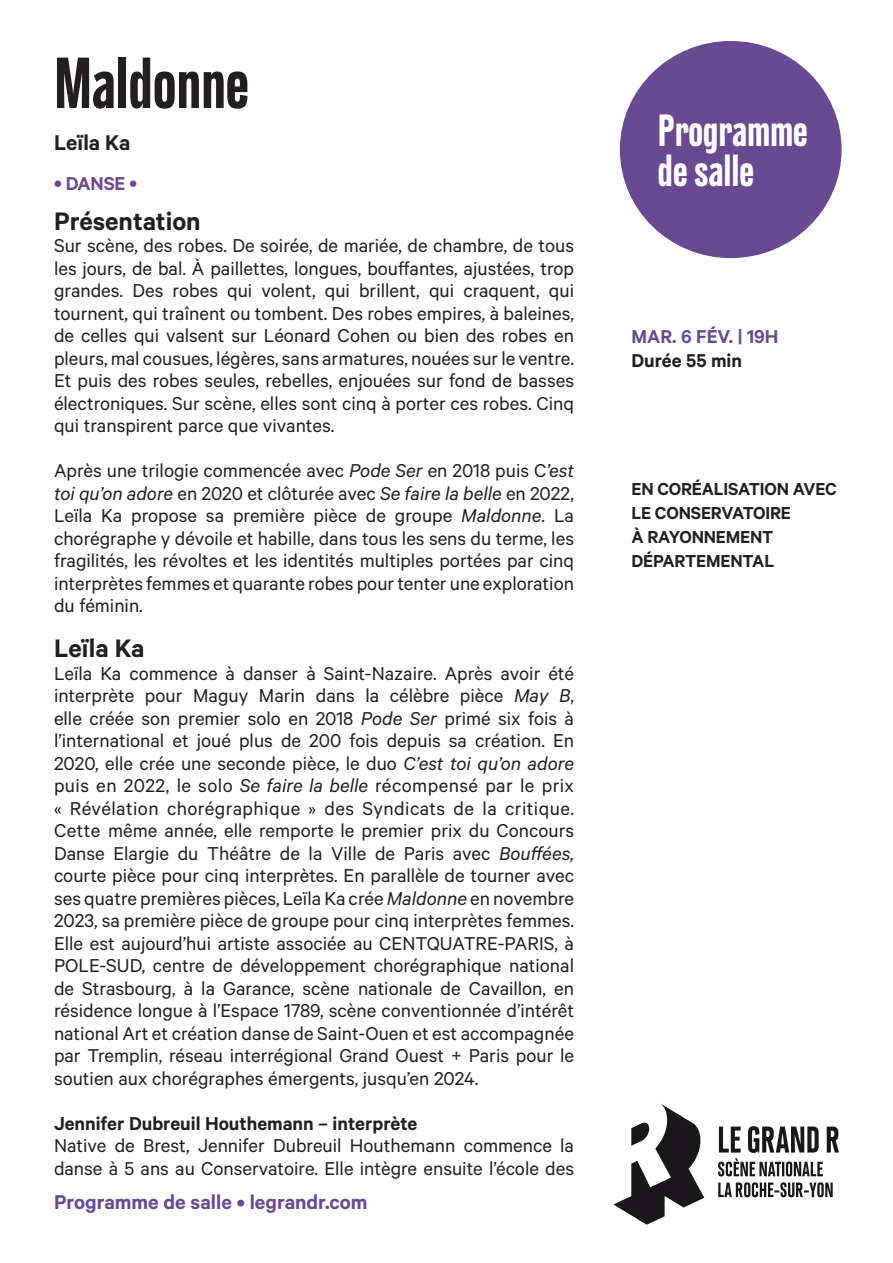
<style>
.page{position:relative;width:893px;height:1263px;background:#fff}
.page>*{position:absolute;margin:0;border:0;box-sizing:border-box;transform-origin:0 0}
.titre{font:700 72px "Cairoli Classic Condensed";color:#231f20}
.t1{font:700 45px "Cairoli Classic Condensed";color:#fff}
.t2{font:600 28.5px "Calibre";color:#231f20}
.artiste{font:600 24px "Calibre";color:#231f20}
.artiste-2{font:600 22.5px "Calibre";color:#694992}
.t3{font:21px/22.5px "Calibre";color:#231f20;text-align:justify}
.t4{font:600 21px "Calibre";color:#231f20}
.artiste-3{font:600 21px "Calibre";color:#694992}
.t5{font:600 19.5px/24px "Calibre";letter-spacing:-.01em;color:#231f20}
.s1{font-style:italic}
</style>
<div class="page">
<div style="left:620px;top:41px;width:222px;height:217px;background:#694992;border-radius:50%"></div>
<svg style="left:613px;top:1103px;width:91px;height:122px"></svg>
<svg style="left:718px;top:1182px;width:115px;height:15px"></svg>
<svg style="left:718px;top:1126px;width:121px;height:50px"></svg>
<p class="titre" style="left:54px;top:29px;width:196px">Maldonne</p>
<p class="artiste" style="left:54px;top:128px;width:78px">Leïla Ka</p>
<p class="artiste-3" style="left:54px;top:171px;width:85px">• DANSE •</p>
<p class="t2" style="left:54px;top:204px;width:148px">Présentation</p>
<p class="t3" style="left:54px;top:234px;width:522px">Sur scène, des robes. De soirée, de mariée, de chambre, de tous les jours, de bal. À paillettes, longues, bouffantes, ajustées, trop grandes. Des robes qui volent, qui brillent, qui craquent, qui tournent, qui traînent ou tombent. Des robes empires, à baleines, de celles qui valsent sur Léonard Cohen ou bien des robes en pleurs, mal cousues, légères, sans armatures, nouées sur le ventre.<br>Et puis des robes seules, rebelles, enjouées sur fond de basses électroniques. Sur scène, elles sont cinq à porter ces robes. Cinq qui transpirent parce que vivantes.</p>
<p class="t3" style="left:54px;top:459px;width:522px">Après une trilogie commencée avec <span class="s1">Pode Ser</span> en 2018 puis C<span class="s1">’est toi qu’on adore</span> en 2020 et clôturée avec <span class="s1">Se faire la belle</span> en 2022, Leïla Ka propose sa première pièce de groupe <span class="s1">Maldonne</span>. La chorégraphe y dévoile et habille, dans tous les sens du terme, les</p>
<p class="t3" style="left:54px;top:549px;width:522px">fragilités, les révoltes et les identités multiples portées par cinq interprètes femmes et quarante robes pour tenter une exploration du féminin.</p>
<p class="t2" style="left:54px;top:631px;width:92px">Leïla Ka</p>
<p class="t3" style="left:54px;top:661px;width:522px">Leïla Ka commence à danser à Saint-Nazaire. Après avoir été interprète pour Maguy Marin dans la célèbre pièce <span class="s1">May B</span>, elle créée son premier solo en 2018 <span class="s1">Pode Ser</span> primé six fois à l’international et joué plus de 200 fois depuis sa création. En 2020, elle crée une seconde pièce, le duo <span class="s1">C’est toi qu’on adore </span>puis en 2022, le solo <span class="s1">Se faire la belle</span> récompensé par le prix « Révélation chorégraphique » des Syndicats de la critique.<br>Cette même année, elle remporte le premier prix du Concours Danse Elargie du Théâtre de la Ville de Paris avec <span class="s1">Bouffées, </span>courte pièce pour cinq interprètes. En parallèle de tourner avec ses quatre premières pièces, Leïla Ka crée <span class="s1">Maldonne</span> en novembre 2023, sa première pièce de groupe pour cinq interprètes femmes.<br>Elle est aujourd’hui artiste associée au CENTQUATRE-PARIS, à POLE-SUD, centre de développement chorégraphique national de Strasbourg, à la Garance, scène nationale de Cavaillon, en résidence longue à l’Espace 1789, scène conventionnée d’intérêt national Art et création danse de Saint-Ouen et est accompagnée par Tremplin, réseau interrégional Grand Ouest + Paris pour le soutien aux chorégraphes émergents, jusqu’en 2024.</p>
<p class="t4" style="left:54px;top:1111px;width:365px">Jennifer Dubreuil Houthemann – interprète</p>
<p class="t3" style="left:54px;top:1134px;width:522px">Native de Brest, Jennifer Dubreuil Houthemann commence la danse à 5 ans au Conservatoire. Elle intègre ensuite l’école des</p>
<p class="artiste-2" style="left:54px;top:1188px;width:315px">Programme de salle • legrandr.com</p>
<p class="t1" style="left:658px;top:97px;width:151px">Programme</p>
<p class="t1" style="left:658px;top:137px;width:98px">de salle</p>
<p class="artiste-3" style="left:631px;top:324px;width:149px">MAR. 6 FÉV. | 19H</p>
<p class="t4" style="left:631px;top:348px;width:112px">Durée 55 min</p>
<p class="t5" style="left:631px;top:476px;width:207px">EN CORÉALISATION AVEC<br>LE CONSERVATOIRE<br>À RAYONNEMENT<br>DÉPARTEMENTAL</p>
</div>
